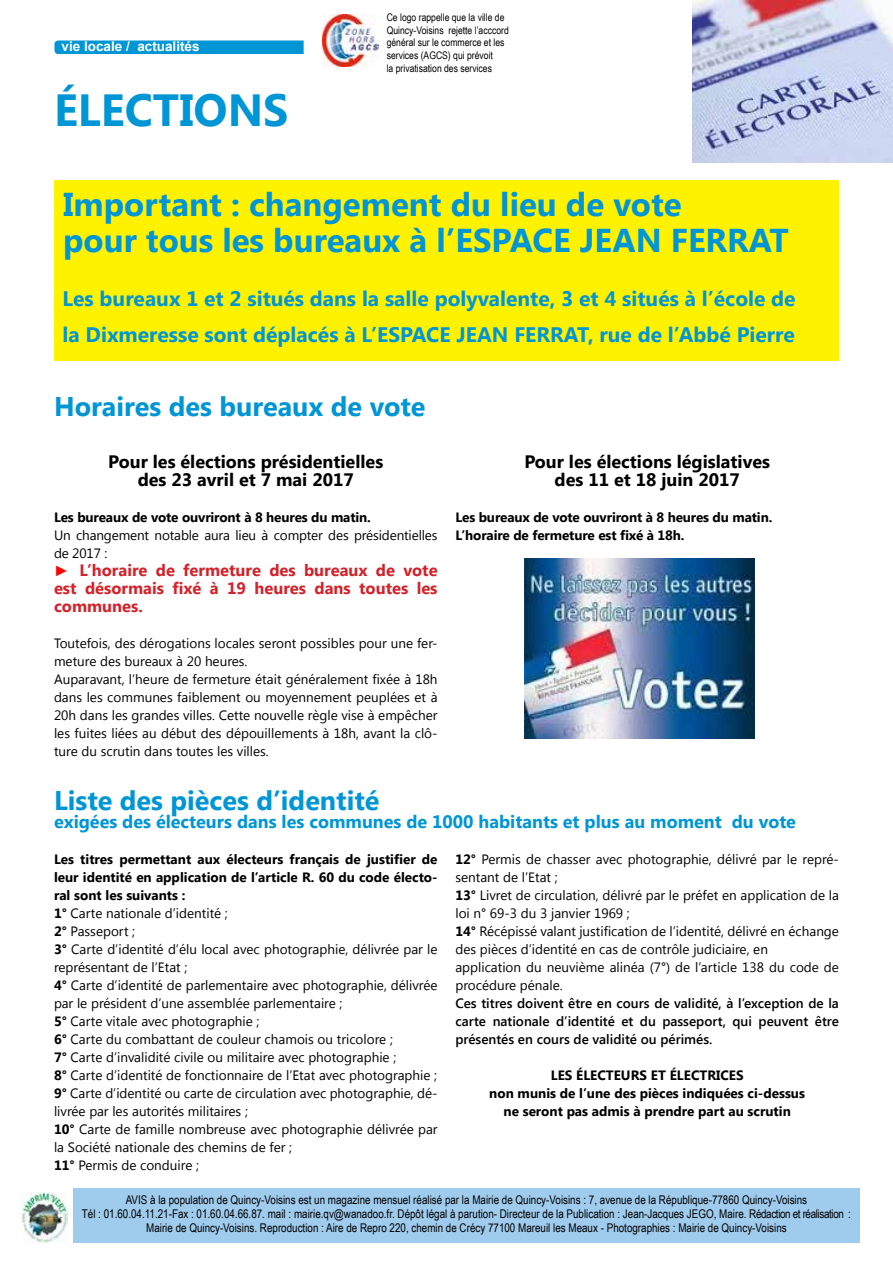
<style>
.page{position:relative;width:893px;height:1263px;background:#fff}
.page>*{position:absolute;margin:0;border:0;box-sizing:border-box;transform-origin:0 0}
.t1{font:700 45px "Segoe UI";color:#0096d6}
.t2{font:700 33px/36px "Segoe UI";color:#0096d6}
.t3{font:700 27px "Segoe UI";color:#0096d6}
.t4{font:700 21px/36px "Segoe UI";color:#0096d6}
.t5{font:700 18px/18px "Segoe UI";color:#000;text-align:center}
.t6{font:700 18px "Segoe UI";color:#0096d6}
.t7{font:700 16.5px/18px "Segoe UI";color:#d2232a;text-align:justify}
.t8{font:13.5px/18px "Segoe UI";color:#000}
.t9{font:700 13.5px/18px "Segoe UI";letter-spacing:-.01em;color:#000}
.t10{font:600 13.5px/18px "Segoe UI";color:#000;text-align:justify}
.t11{font:700 13.5px "Arial";color:#fff}
.t12{font:12px/14.4px "Arial Narrow";color:#000;text-align:center}
.t13{font:10.5px/12.6px "Arial Narrow";color:#000}
.s1{font-family:"Arial";font-weight:400;font-size:15px;color:#f00}
.s2{font-weight:700}
</style>
<div class="page">
<div style="left:73px;top:1188px;width:787px;height:54px;background:#9fcbed"></div>
<img style="left:21px;top:1192px;width:46px;height:50px">
<div style="left:54px;top:41px;width:250px;height:13px;background:#0096d6"></div>
<div style="left:54px;top:180px;width:785px;height:180px;background:#fff200"></div>
<img style="left:692px;top:0;width:201px;height:162px">
<img style="left:525px;top:558px;width:229px;height:180px">
<img style="left:322px;top:14px;width:56px;height:52px">
<p class="t11" style="left:62px;top:38px;width:140px">vie locale / actualités</p>
<h1 class="t1" style="left:54px;top:78px;width:236px">ÉLECTIONS</h1>
<p class="t13" style="left:387px;top:11px;width:124px">Ce logo rappelle que la ville de<br>Quincy-Voisins rejette l’acccord général sur le commerce et les services (AGCS) qui prévoit<br>la privatisation des services</p>
<h2 class="t2" style="left:63px;top:185px;width:727px">Important : changement du lieu de vote<br>pour tous les bureaux à l’ESPACE JEAN FERRAT</h2>
<h3 class="t4" style="left:63px;top:279px;width:735px">Les bureaux 1 et 2 situés dans la salle polyvalente, 3 et 4 situés à l’école de la Dixmeresse sont déplacés à L’ESPACE JEAN FERRAT, rue de l’Abbé Pierre</h3>
<h3 class="t3" style="left:54px;top:387px;width:373px">Horaires des bureaux de vote</h3>
<h3 class="t5" style="left:108px;top:452px;width:276px">Pour les élections présidentielles des 23 avril et 7 mai 2017</h3>
<p class="t9" style="left:54px;top:507px;width:318px">Les bureaux de vote ouvriront à 8 heures du matin.</p>
<p class="t8" style="left:54px;top:526px;width:385px">Un changement notable aura lieu à compter des présidentielles de 2017 :</p>
<p class="t7" style="left:54px;top:560px;width:385px"><span class="s1">►</span> L’horaire de fermeture des bureaux de vote est désormais fixé à 19 heures dans toutes les communes.</p>
<p class="t8" style="left:54px;top:634px;width:385px">Toutefois, des dérogations locales seront possibles pour une fer&shy;meture des bureaux à 20 heures.<br>Auparavant, l’heure de fermeture était généralement fixée à 18h dans les communes faiblement ou moyennement peuplées et à 20h dans les grandes villes. Cette nouvelle règle vise à empêcher les fuites liées au début des dépouillements à 18h, avant la clô&shy;ture du scrutin dans toutes les villes.</p>
<h3 class="t5" style="left:524px;top:452px;width:247px">Pour les élections législatives des 11 et 18 juin 2017</h3>
<p class="t9" style="left:455px;top:507px;width:318px">Les bureaux de vote ouvriront à 8 heures du matin.<br>L’horaire de fermeture est fixé à 18h.</p>
<h3 class="t3" style="left:54px;top:781px;width:327px">Liste des pièces d’identité</h3>
<h3 class="t6" style="left:54px;top:809px;width:743px">exigées des électeurs dans les communes de 1000 habitants et plus au moment du vote</h3>
<p class="t8" style="left:54px;top:850px;width:385px"><span class="s2">Les titres permettant aux électeurs français de justifier de leur identité en application de l’article R. 60 du code électo&shy;ral sont les suivants :<br>1°</span> Carte nationale d’identité ;<br><span class="s2">2°</span> Passeport ;<br><span class="s2">3°</span> Carte d’identité d’élu local avec photographie, délivrée par le représentant de l’Etat ;<br><span class="s2">4°</span> Carte d’identité de parlementaire avec photographie, délivrée par le président d’une assemblée parlementaire ;<br><span class="s2">5°</span> Carte vitale avec photographie ;<br><span class="s2">6°</span> Carte du combattant de couleur chamois ou tricolore ;<br><span class="s2">7°</span> Carte d’invalidité civile ou militaire avec photographie ;<br><span class="s2">8°</span> Carte d’identité de fonctionnaire de l’Etat avec photographie ; <span class="s2">9°</span> Carte d’identité ou carte de circulation avec photographie, dé&shy;livrée par les autorités militaires ;<br><span class="s2">10°</span> Carte de famille nombreuse avec photographie délivrée par la Société nationale des chemins de fer ;<br><span class="s2">11°</span> Permis de conduire ;</p>
<p class="t8" style="left:455px;top:850px;width:385px"><span class="s2">12°</span> Permis de chasser avec photographie, délivré par le repré&shy;sentant de l’Etat ;<br><span class="s2">13°</span> Livret de circulation, délivré par le préfet en application de la loi n° 69-3 du 3 janvier 1969 ;<br><span class="s2">14°</span> Récépissé valant justification de l’identité, délivré en échange des pièces d’identité en cas de contrôle judiciaire, en<br>application du neuvième alinéa (7°) de l’article 138 du code de procédure pénale.</p>
<p class="t10" style="left:455px;top:993px;width:385px">Ces titres doivent être en cours de validité, à l’exception de la carte nationale d’identité et du passeport, qui peuvent être présentés en cours de validité ou périmés.</p>
<p class="t9" style="left:489px;top:1065px;width:317px;text-align:center">LES ÉLECTEURS ET ÉLECTRICES<br>non munis de l’une des pièces indiquées ci-dessus ne seront pas admis à prendre part au scrutin</p>
<p class="t12" style="left:82px;top:1192px;width:771px">AVIS à la population de Quincy-Voisins est un magazine mensuel réalisé par la Mairie de Quincy-Voisins : 7, avenue de la République-77860 Quincy-Voisins<br>Tél : 01.60.04.11.21-Fax : 01.60.04.66.87. mail : mairie.qv@wanadoo.fr. Dépôt légal à parution- Directeur de la Publication : Jean-Jacques JEGO, Maire. Rédaction et réalisation :<br>Mairie de Quincy-Voisins. Reproduction : Aire de Repro 220, chemin de Crécy 77100 Mareuil les Meaux - Photographies : Mairie de Quincy-Voisins</p>
</div>
